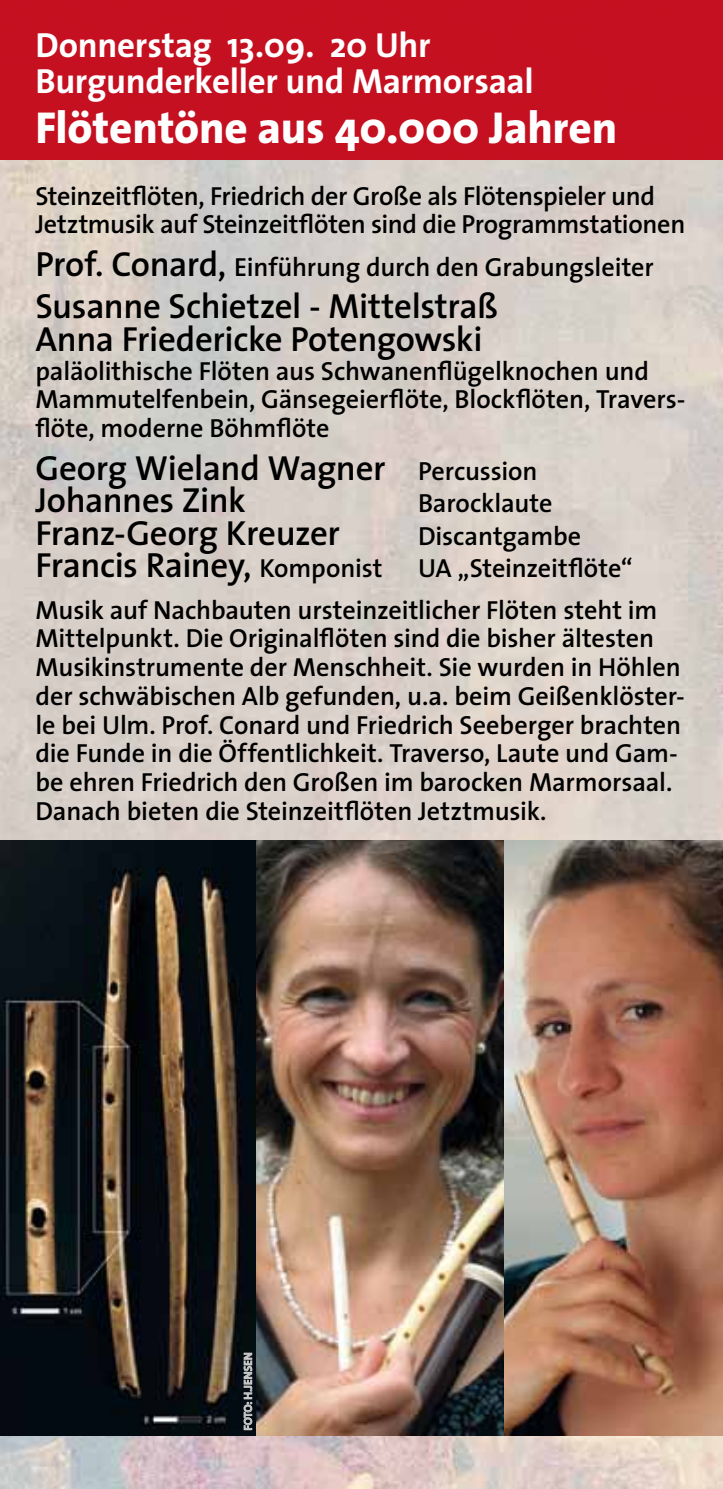
<style>
.page{position:relative;width:723px;height:1489px;background:#fff}
.page>*{position:absolute;margin:0;border:0;box-sizing:border-box;transform-origin:0 0}
.t1{font:800 45px "The Sans";letter-spacing:-.005em;color:#fff}
.t2{font:600 35px/32.5px "The Sans";letter-spacing:-.01em;color:#000}
.t3{font:700 35px/36px "The Sans";letter-spacing:-.005em;color:#fff}
.t4{font:600 26.25px/28.8px "The Sans";letter-spacing:-.005em;color:#000}
.t5{font:600 11.25px "The Sans";color:#c6c7c8}
.s1{font-size:35px}
.s2{font-size:26.25px}
</style>
<div class="page">
<img style="left:0;top:159px;width:723px;height:1329px">
<img style="left:0;top:840px;width:723px;height:595px">
<svg style="left:243px;top:1351px;width:10px;height:79px"></svg>
<div style="left:0;top:0;width:723px;height:159px;background:#c50e1f"></div>
<h2 class="t3" style="left:35px;top:27px;width:500px">Donnerstag 13.09. 20 Uhr<br>Burgunderkeller und Marmorsaal</h2>
<h1 class="t1" style="left:35px;top:90px;width:583px">Flötentöne aus 40.000 Jahren</h1>
<p class="t4" style="left:35px;top:180px;width:651px">Steinzeitflöten, Friedrich der Große als Flötenspieler und<br>Jetztmusik auf Steinzeitflöten sind die Programmstationen</p>
<p class="t4" style="left:35px;top:252px;width:620px"><span class="s1">Prof. Conard,</span> Einführung durch den Grabungsleiter</p>
<h2 class="t2" style="left:35px;top:289px;width:464px">Susanne Schietzel - Mittelstraß<br>Anna Friedericke Potengowski</h2>
<p class="t4" style="left:35px;top:355px;width:651px">paläolithische Flöten aus Schwanenflügelknochen und<br>Mammutelfenbein, Gänsegeierflöte, Blockflöten, Travers&shy;flöte, moderne Böhmflöte</p>
<h2 class="t2" style="left:35px;top:450px;width:504px">Georg Wieland Wagner <span class="s2">Percussion<br></span>Johannes Zink</h2>
<p class="t4" style="left:418px;top:488px;width:136px">Barocklaute</p>
<h2 class="t2" style="left:35px;top:515px;width:306px">Franz-Georg Kreuzer</h2>
<p class="t4" style="left:418px;top:520px;width:165px">Discantgambe</p>
<h2 class="t2" style="left:35px;top:548px;width:349px">Francis Rainey, <span class="s2">Komponist</span></h2>
<p class="t4" style="left:35px;top:547px;width:623px;line-height:41.2px;text-indent:382px">UA „Steinzeitflöte“<br>Musik auf Nachbauten ursteinzeitlicher Flöten steht im</p>
<p class="t4" style="left:35px;top:623px;width:651px">Mittelpunkt. Die Originalflöten sind die bisher ältesten Musikinstrumente der Menschheit. Sie wurden in Höhlen der schwäbischen Alb gefunden, u.a. beim Geißenklöster&shy;le bei Ulm. Prof. Conard und Friedrich Seeberger brachten die Funde in die Öffentlichkeit. Traverso, Laute und Gam&shy;be ehren Friedrich den Großen im barocken Marmorsaal.<br>Danach bieten die Steinzeitflöten Jetztmusik.</p>
<p class="t5" style="left:239px;top:1430px;width:78px;rotate:-90deg">foto: H.Jensen</p>
</div>
